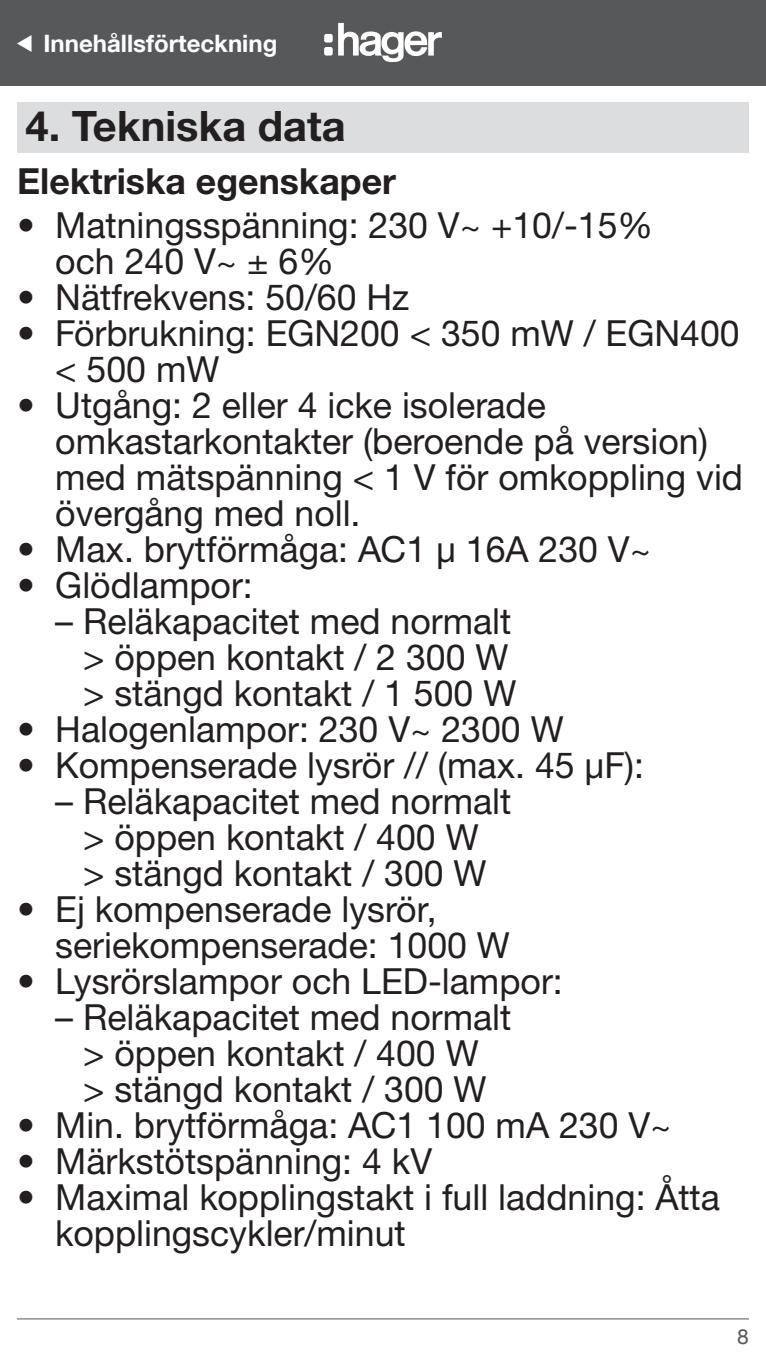
<style>
.page{position:relative;width:766px;height:1361px;background:#fff}
.page>*{position:absolute;margin:0;border:0;box-sizing:border-box;transform-origin:0 0}
.t1{font:700 42px "Helvetica Neue LTW1 G";color:#231f20}
.t2{font:36px/36px "Helvetica Neue LTW1 G";color:#231f20}
.t3{font:700 36px "Helvetica Neue LTW1 G";color:#231f20}
.t4{font:700 24px "Helvetica Neue LT Com";color:#fff}
.t5{font:21px "Helvetica Neue LT Com";color:#57585a}
</style>
<div class="page">
<hr style="left:17px;top:1318px;width:731px;height:1px;background:#57585a">
<div style="left:0;top:0;width:765px;height:85px;background:#57585a"></div>
<svg style="left:324px;top:23px;width:117px;height:39px"></svg>
<div style="left:17px;top:102px;width:731px;height:51px;background:#dcdddf"></div>
<p class="t4" style="left:44px;top:28px;width:235px">Innehållsförteckning</p>
<p class="t1" style="left:26px;top:100px;width:321px">4. Tekniska data</p>
<p class="t3" style="left:17px;top:159px;width:380px">Elektriska egenskaper</p>
<p class="t2" style="left:55px;top:207px;width:599px;text-indent:-38px">• Matningsspänning: 230 V~ +10/-15% och 240 V~ ± 6%</p>
<p class="t2" style="left:17px;top:279px;width:394px">• Nätfrekvens: 50/60 Hz</p>
<p class="t2" style="left:55px;top:315px;width:685px;text-indent:-38px">• Förbrukning: EGN200 &lt; 350 mW / EGN400 &lt; 500 mW</p>
<p class="t2" style="left:55px;top:387px;width:689px;text-indent:-38px">• Utgång: 2 eller 4 icke isolerade omkastarkontakter (beroende på version) med mätspänning &lt; 1 V för omkoppling vid övergång med noll.</p>
<p class="t2" style="left:17px;top:531px;width:635px">• Max. brytförmåga: AC1 μ 16A 230 V~</p>
<p class="t2" style="left:17px;top:567px;width:237px">• Glödlampor:</p>
<p class="t2" style="left:83px;top:603px;width:434px;text-indent:-28px">– Reläkapacitet med normalt &gt; öppen kontakt / 2 300 W &gt; stängd kontakt / 1 500 W</p>
<p class="t2" style="left:17px;top:711px;width:548px">• Halogenlampor: 230 V~ 2300 W</p>
<p class="t2" style="left:17px;top:747px;width:628px">• Kompenserade lysrör // (max. 45 μF):</p>
<p class="t2" style="left:55px;top:783px;width:457px;text-align:center">– Reläkapacitet med normalt &gt; öppen kontakt / 400 W<br>&gt; stängd kontakt / 300 W</p>
<p class="t2" style="left:55px;top:891px;width:456px;text-indent:-38px">• Ej kompenserade lysrör, seriekompenserade: 1000 W</p>
<p class="t2" style="left:17px;top:963px;width:547px">• Lysrörslampor och LED-lampor:</p>
<p class="t2" style="left:55px;top:999px;width:457px;text-align:center">– Reläkapacitet med normalt &gt; öppen kontakt / 400 W<br>&gt; stängd kontakt / 300 W</p>
<p class="t2" style="left:17px;top:1107px;width:656px">• Min. brytförmåga: AC1 100 mA 230 V~</p>
<p class="t2" style="left:17px;top:1143px;width:416px">• Märkstötspänning: 4 kV</p>
<p class="t2" style="left:55px;top:1179px;width:666px;text-indent:-38px">• Maximal kopplingstakt i full laddning: Åtta kopplingscykler/minut</p>
<p class="t5" style="left:737px;top:1323px;width:13px">8</p>
</div>
